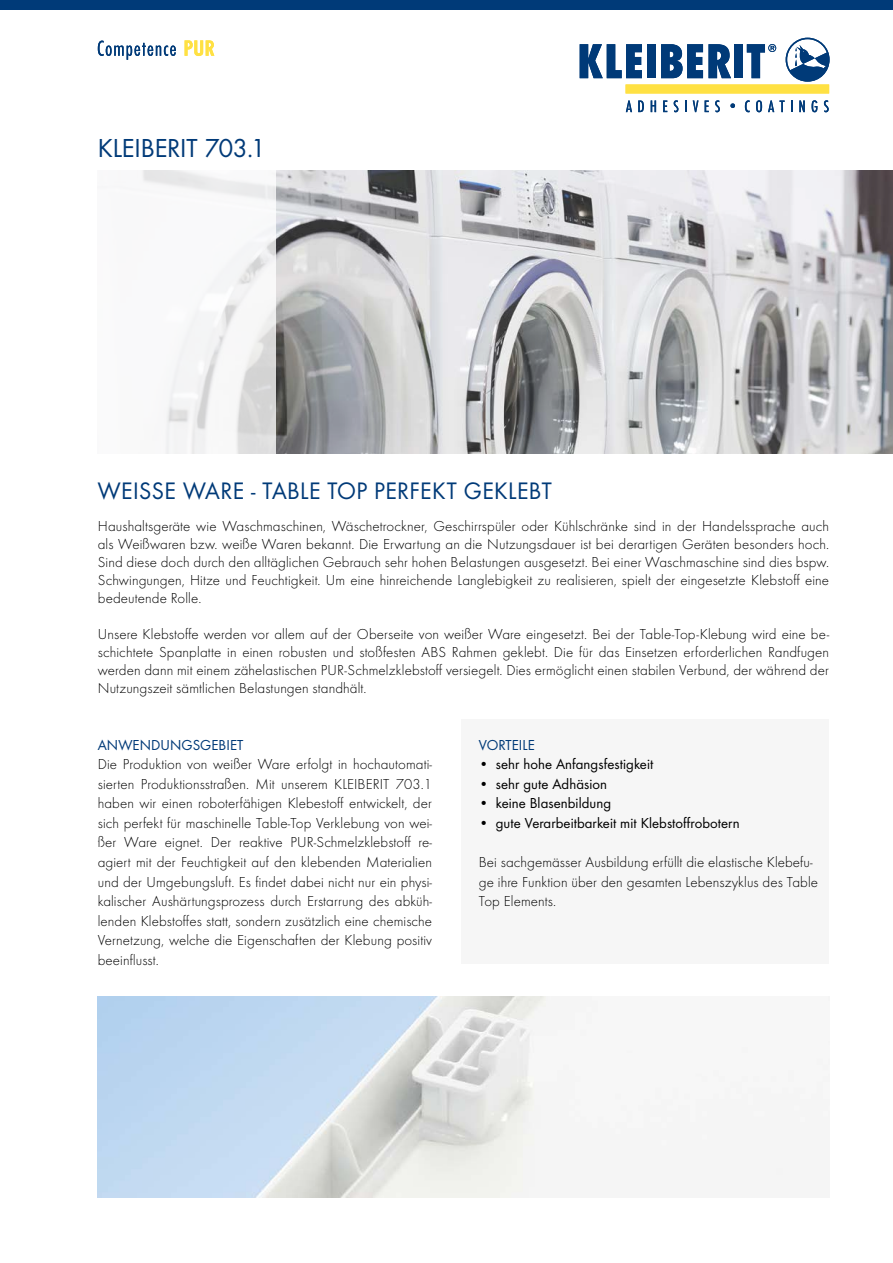
<style>
.page{position:relative;width:893px;height:1263px;background:#fff}
.page>*{position:absolute;margin:0;border:0;box-sizing:border-box;transform-origin:0 0}
.t1{font:27px "Futura Boo";letter-spacing:-.005em;color:#003a78}
.t2{font:24.75px "Futura Boo";letter-spacing:.02em;color:#003a78}
.t3{font:300 15px/19.5px "Futura";letter-spacing:.005em;color:#000;text-align:justify}
.t4{font:15px "Futura Boo";letter-spacing:.005em;color:#000}
.t5{font:15px "Futura Boo";letter-spacing:.005em;color:#003a78}
.s1{font-family:"Futura";font-weight:300}
</style>
<div class="page">
<svg style="left:98px;top:41px;width:78px;height:19px"></svg>
<svg style="left:185px;top:40px;width:29px;height:16px"></svg>
<div style="left:461px;top:719px;width:368px;height:245px;background:#f6f6f6"></div>
<img style="left:276px;top:170px;width:617px;height:284px">
<svg style="left:142px;top:170px;width:134px;height:284px"></svg>
<img style="left:98px;top:997px;width:685px;height:200px">
<svg style="left:580px;top:44px;width:62px;height:34px"></svg>
<div style="left:647px;top:44px;width:9px;height:34px;background:#003a78"></div>
<svg style="left:661px;top:44px;width:70px;height:34px"></svg>
<div style="left:734px;top:44px;width:9px;height:34px;background:#003a78"></div>
<div style="left:626px;top:85px;width:203px;height:8px;background:#ffe143"></div>
<svg style="left:786px;top:38px;width:44px;height:44px"></svg>
<svg style="left:747px;top:44px;width:29px;height:34px"></svg>
<svg style="left:626px;top:100px;width:6px;height:12px"></svg>
<svg style="left:638px;top:100px;width:6px;height:12px"></svg>
<svg style="left:651px;top:100px;width:5px;height:12px"></svg>
<svg style="left:663px;top:100px;width:4px;height:12px"></svg>
<svg style="left:674px;top:100px;width:4px;height:12px"></svg>
<svg style="left:685px;top:100px;width:2px;height:12px"></svg>
<svg style="left:693px;top:100px;width:5px;height:12px"></svg>
<svg style="left:705px;top:100px;width:4px;height:12px"></svg>
<svg style="left:715px;top:100px;width:5px;height:12px"></svg>
<svg style="left:745px;top:100px;width:5px;height:12px"></svg>
<svg style="left:756px;top:100px;width:6px;height:12px"></svg>
<svg style="left:768px;top:100px;width:17px;height:12px"></svg>
<svg style="left:791px;top:100px;width:1px;height:12px"></svg>
<svg style="left:799px;top:100px;width:6px;height:12px"></svg>
<svg style="left:812px;top:100px;width:5px;height:12px"></svg>
<svg style="left:824px;top:100px;width:5px;height:12px"></svg>
<svg style="left:730px;top:103px;width:5px;height:5px"></svg>
<div style="left:0;top:0;width:893px;height:10px;background:#003a78"></div>
<h1 class="t1" style="left:98px;top:132px;width:170px">KLEIBERIT 703.1</h1>
<h2 class="t2" style="left:98px;top:476px;width:456px">WEISSE WARE - TABLE TOP PERFEKT GEKLEBT</h2>
<p class="t3" style="left:98px;top:517px;width:733px;line-height:18px">Haushaltsgeräte wie Waschmaschinen, Wäschetrockner, Geschirrspüler oder Kühlschränke sind in der Handelssprache auch als Weißwaren bzw. weiße Waren bekannt. Die Erwartung an die Nutzungsdauer ist bei derartigen Geräten besonders hoch.<br>Sind diese doch durch den alltäglichen Gebrauch sehr hohen Belastungen ausgesetzt. Bei einer Waschmaschine sind dies bspw.<br>Schwingungen, Hitze und Feuchtigkeit. Um eine hinreichende Langlebigkeit zu realisieren, spielt der eingesetzte Klebstoff eine bedeutende Rolle.</p>
<p class="t3" style="left:98px;top:625px;width:733px;line-height:18px">Unsere Klebstoffe werden vor allem auf der Oberseite von weißer Ware eingesetzt. Bei der Table-Top-Klebung wird eine be&shy;schichtete Spanplatte in einen robusten und stoßfesten ABS Rahmen geklebt. Die für das Einsetzen erforderlichen Randfugen werden dann mit einem zähelastischen PUR-Schmelzklebstoff versiegelt. Dies ermöglicht einen stabilen Verbund, der während der Nutzungszeit sämtlichen Belastungen standhält.</p>
<p class="t5" style="left:98px;top:736px;width:147px">ANWENDUNGSGEBIET</p>
<p class="t3" style="left:98px;top:755px;width:336px">Die Produktion von weißer Ware erfolgt in hochautomati&shy;sierten Produktionsstraßen. Mit unserem KLEIBERIT 703.1 haben wir einen roboterfähigen Klebestoff entwickelt, der sich perfekt für maschinelle Table-Top Verklebung von wei&shy;ßer Ware eignet. Der reaktive PUR-Schmelzklebstoff re&shy;agiert mit der Feuchtigkeit auf den klebenden Materialien und der Umgebungsluft. Es findet dabei nicht nur ein physi&shy;kalischer Aushärtungsprozess durch Erstarrung des abküh&shy;lenden Klebstoffes statt, sondern zusätzlich eine chemische Vernetzung, welche die Eigenschaften der Klebung positiv beeinflusst.</p>
<p class="t5" style="left:479px;top:736px;width:58px">VORTEILE</p>
<p class="t4" style="left:479px;top:755px;width:176px"><span class="s1">•</span> sehr hohe Anfangsfestigkeit</p>
<p class="t4" style="left:479px;top:775px;width:130px"><span class="s1">•</span> sehr gute Adhäsion</p>
<p class="t4" style="left:479px;top:794px;width:134px"><span class="s1">•</span> keine Blasenbildung</p>
<p class="t4" style="left:479px;top:814px;width:262px"><span class="s1">•</span> gute Verarbeitbarkeit mit Klebstoffrobotern</p>
<p class="t3" style="left:479px;top:852px;width:341px;text-align:left">Bei sachgemässer Ausbildung erfüllt die elastische Klebefu&shy;ge ihre Funktion über den gesamten Lebenszyklus des Table<br>Top Elements.</p>
</div>
